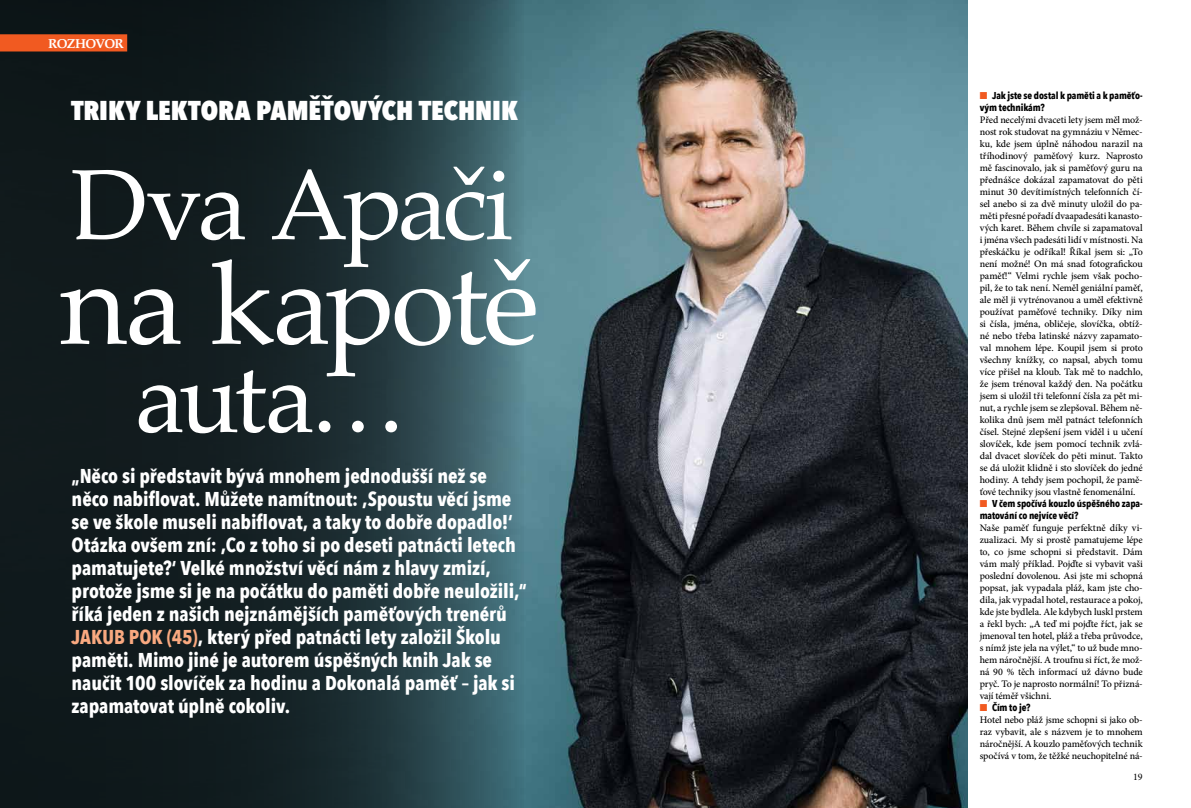
<style>
.page{position:relative;width:1191px;height:808px;background:#fff}
.page>*{position:absolute;margin:0;border:0;box-sizing:border-box;transform-origin:0 0}
.t1{font:116.7px "Palatino Linotype";letter-spacing:-.035em;color:#fff}
.t2{font:100px/192.8px "Palatino Linotype";letter-spacing:-.05em;color:#fff;text-align:center}
.t3{font:800 condensed 27.2px "Avenir Next LT Pro";letter-spacing:-.005em;color:#fff}
.t4{font:700 condensed 20px/23px "Avenir Next LT Pro";letter-spacing:-.005em;color:#fff}
.t5{font:700 13px "Palatino CE";letter-spacing:-.055em;color:#fff}
.t6{font:500 10px/12px "Minion Pro";letter-spacing:-.01em;color:#000;text-align:justify}
.t7{font:700 condensed 10px/12px "Avenir Next LT Pro";letter-spacing:-.01em;color:#000}
.t8{font:10px "Minion Pro";color:#000}
.s1{color:#f15a21}
.s2{color:#f9a980}
</style>
<div class="page">
<img style="left:523px;top:0;width:444px;height:808px">
<svg style="left:0;top:0;width:523px;height:808px;background:#1c2d31"></svg>
<div style="left:0;top:34px;width:127px;height:17px;background:#f15a21"></div>
<h3 class="t5" style="left:48px;top:36px;width:77px">ROZHOVOR</h3>
<h3 class="t3" style="left:71px;top:93px;width:448px">TRIKY LEKTORA PAMĚŤOVÝCH TECHNIK</h3>
<p class="t7" style="left:979px;top:90px;width:165px"><span class="s1">■</span> Jak jste se dostal k paměti a k paměťo&shy;vým technikám?</p>
<p class="t6" style="left:979px;top:114px;width:165px">Před necelými dvaceti lety jsem měl mož&shy;nost rok studovat na gymnáziu v Němec&shy;ku, kde jsem úplně náhodou narazil na tříhodinový paměťový kurz. Naprosto mě fascinovalo, jak si paměťový guru na přednášce dokázal zapamatovat do pěti minut 30 devítimístných telefonních čí&shy;sel anebo si za dvě minuty uložil do pa&shy;měti přesné pořadí dvaapadesáti kanasto&shy;vých karet. Během chvíle si zapamatoval i jména všech padesáti lidí v místnosti. Na přeskáčku je odříkal! Říkal jsem si: „To není možné! On má snad fotografickou paměť!“ Velmi rychle jsem však pocho&shy;pil, že to tak není. Neměl geniální paměť, ale měl ji vytrénovanou a uměl efektivně používat paměťové techniky. Díky nim si čísla, jména, obličeje, slovíčka, obtíž&shy;né nebo třeba latinské názvy zapamato&shy;val mnohem lépe. Koupil jsem si proto všechny knížky, co napsal, abych tomu více přišel na kloub. Tak mě to nadchlo, že jsem trénoval každý den. Na počátku jsem si uložil tři telefonní čísla za pět mi&shy;nut, a rychle jsem se zlepšoval. Během ně&shy;kolika dnů jsem měl patnáct telefonních čísel. Stejné zlepšení jsem viděl i u učení slovíček, kde jsem pomocí technik zvlá&shy;dal dvacet slovíček do pěti minut. Takto se dá uložit klidně i sto slovíček do jedné hodiny. A tehdy jsem pochopil, že pamě&shy;ťové techniky jsou vlastně fenomenální.</p>
<p class="t7" style="left:979px;top:498px;width:165px"><span class="s1">■</span> V čem spočívá kouzlo úspěšného zapa&shy;matování co nejvíce věcí?</p>
<p class="t6" style="left:979px;top:522px;width:165px">Naše paměť funguje perfektně díky vi&shy;zualizaci. My si prostě pamatujeme lépe to, co jsme schopni si představit. Dám vám malý příklad. Pojďte si vybavit vaši poslední dovolenou. Asi jste mi schopná popsat, jak vypadala pláž, kam jste cho&shy;dila, jak vypadal hotel, restaurace a pokoj, kde jste bydlela. Ale kdybych luskl prstem a řekl bych: „A teď mi pojďte říct, jak se jmenoval ten hotel, pláž a třeba průvodce, s nímž jste jela na výlet,“ to už bude mno&shy;hem náročnější. A troufnu si říct, že mož&shy;ná 90 % těch informací už dávno bude pryč. To je naprosto normální! To přizná&shy;vají téměř všichni.</p>
<p class="t7" style="left:979px;top:702px;width:52px"><span class="s1">■</span> Čím to je?</p>
<p class="t6" style="left:979px;top:714px;width:165px">Hotel nebo pláž jsme schopni si jako ob&shy;raz vybavit, ale s názvem je to mnohem náročnější. A kouzlo paměťových technik spočívá v tom, že těžké neuchopitelné ná-</p>
<h2 class="t2" style="left:71px;top:105px;width:444px">Dva Apači auta…</h2>
<h1 class="t1" style="left:60px;top:221px;width:481px">na kapotě</h1>
<p class="t4" style="left:72px;top:464px;width:457px">„Něco si představit bývá mnohem jednodušší než se něco nabiflovat. Můžete namítnout: ,Spoustu věcí jsme se ve škole museli nabiflovat, a taky to dobře dopadlo!‘ Otázka ovšem zní: ,Co z toho si po deseti patnácti letech pamatujete?‘ Velké množství věcí nám z hlavy zmizí, protože jsme si je na počátku do paměti dobře neuložili,“ říká jeden z našich nejznámějších paměťových trenérů <span class="s2">JAKUB POK (45)</span>, který před patnácti lety založil Školu paměti. Mimo jiné je autorem úspěšných knih Jak se naučit 100 slovíček za hodinu a Dokonalá paměť – jak si zapamatovat úplně cokoliv.</p>
<p class="t8" style="left:1133px;top:770px;width:11px">19</p>
</div>
